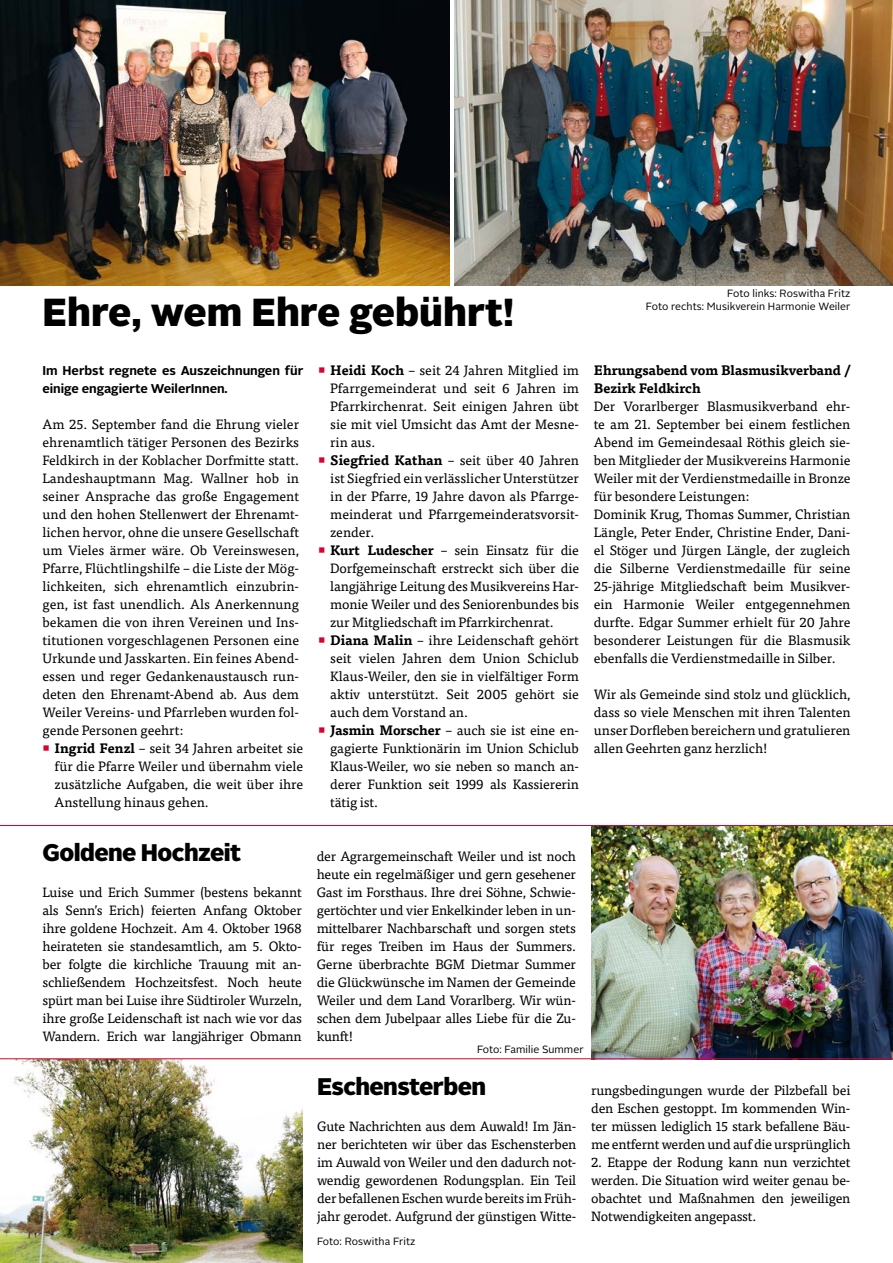
<style>
.page{position:relative;width:893px;height:1263px;background:#fff}
.page>*{position:absolute;margin:0;border:0;box-sizing:border-box;transform-origin:0 0}
.t1{font:900 39px "Alright Sans";color:#000}
.t2{font:900 24px "Alright Sans";letter-spacing:-.025em;color:#000}
.t3{font:13.5px/18px "Tisa Pro";letter-spacing:-.005em;color:#000;text-align:justify}
.t4{font:700 13.5px/18px "Tisa Pro";letter-spacing:-.005em;color:#000}
.t5{font:700 12.75px/18px "Alright Sans";letter-spacing:-.005em;color:#000}
.t6{font:10.5px/12.6px "Alright Sans";letter-spacing:.005em;color:#000;text-align:right}
.s1{color:#da002f}
.s2{font-weight:700}
</style>
<div class="page">
<img style="left:0;top:1059px;width:302px;height:204px">
<img style="left:591px;top:826px;width:302px;height:232px">
<hr style="left:0;top:825px;width:893px;height:1px;background:#da002f">
<hr style="left:0;top:1058px;width:893px;height:1px;background:#da002f">
<div style="left:384px;top:0;width:112px;height:66px;background:linear-gradient(to bottom,#fff,#fff)"></div>
<img style="left:0;top:0;width:449px;height:285px">
<img style="left:454px;top:0;width:439px;height:285px">
<h1 class="t1" style="left:43px;top:285px;width:473px">Ehre, wem Ehre gebührt!</h1>
<p class="t5" style="left:43px;top:362px;width:262px">Im Herbst regnete es Auszeichnungen für einige engagierte WeilerInnen.</p>
<p class="t3" style="left:43px;top:414px;width:258px">Am 25. September fand die Ehrung vieler ehrenamtlich tätiger Personen des Bezirks Feldkirch in der Koblacher Dorfmitte statt.<br>Landeshauptmann Mag. Wallner hob in seiner Ansprache das große Engagement und den hohen Stellenwert der Ehrenamt&shy;lichen hervor, ohne die unsere Gesellschaft um Vieles ärmer wäre. Ob Vereinswesen, Pfarre, Flüchtlingshilfe – die Liste der Mög&shy;lichkeiten, sich ehrenamtlich einzubrin&shy;gen, ist fast unendlich. Als Anerkennung bekamen die von ihren Vereinen und Ins&shy;titutionen vorgeschlagenen Personen eine Urkunde und Jasskarten. Ein feines Abend&shy;essen und reger Gedankenaustausch run&shy;deten den Ehrenamt-Abend ab. Aus dem Weiler Vereins- und Pfarrleben wurden fol&shy;gende Personen geehrt:</p>
<p class="t3" style="left:55px;top:738px;width:250px;text-indent:-12px"><span class="s1">○</span> <span class="s2">Ingrid Fenzl</span> – seit 34 Jahren arbeitet sie für die Pfarre Weiler und übernahm viele zusätzliche Aufgaben, die weit über ihre Anstellung hinaus gehen.</p>
<p class="t3" style="left:330px;top:360px;width:250px;text-indent:-12px"><span class="s1">○</span> <span class="s2">Heidi Koch</span> – seit 24 Jahren Mitglied im Pfarrgemeinderat und seit 6 Jahren im Pfarrkirchenrat. Seit einigen Jahren übt sie mit viel Umsicht das Amt der Mesne&shy;rin aus.</p>
<p class="t3" style="left:330px;top:450px;width:250px;text-indent:-12px"><span class="s1">○</span> <span class="s2">Siegfried Kathan</span> – seit über 40 Jahren ist Siegfried ein verlässlicher Unterstützer in der Pfarre, 19 Jahre davon als Pfarrge&shy;meinderat und Pfarrgemeinderatsvorsit&shy;zender.</p>
<p class="t3" style="left:330px;top:540px;width:250px;text-indent:-12px"><span class="s1">○</span> <span class="s2">Kurt Ludescher</span> – sein Einsatz für die Dorfgemeinschaft erstreckt sich über die langjährige Leitung des Musikvereins Har&shy;monie Weiler und des Seniorenbundes bis zur Mitgliedschaft im Pfarrkirchenrat.</p>
<p class="t3" style="left:330px;top:630px;width:250px;text-indent:-12px"><span class="s1">○</span> <span class="s2">Diana Malin</span> – ihre Leidenschaft gehört seit vielen Jahren dem Union Schiclub Klaus-Weiler, den sie in vielfältiger Form aktiv unterstützt. Seit 2005 gehört sie auch dem Vorstand an.</p>
<p class="t3" style="left:330px;top:720px;width:250px;text-indent:-12px"><span class="s1">○</span> <span class="s2">Jasmin Morscher</span> – auch sie ist eine en&shy;gagierte Funktionärin im Union Schiclub Klaus-Weiler, wo sie neben so manch an&shy;derer Funktion seit 1999 als Kassiererin tätig ist.</p>
<p class="t6" style="left:646px;top:287px;width:206px">Foto links: Roswitha Fritz<br>Foto rechts: Musikverein Harmonie Weiler</p>
<p class="t4" style="left:594px;top:360px;width:258px">Ehrungsabend vom Blasmusikverband /<br>Bezirk Feldkirch</p>
<p class="t3" style="left:594px;top:396px;width:258px;text-align:left">Der Vorarlberger Blasmusikverband ehr&shy;te am 21. September bei einem festlichen Abend im Gemeindesaal Röthis gleich sie&shy;ben Mitglieder der Musikvereins Harmonie Weiler mit der Verdienstmedaille in Bronze für besondere Leistungen:<br>Dominik Krug, Thomas Summer, Christian Längle, Peter Ender, Christine Ender, Dani&shy;el Stöger und Jürgen Längle, der zugleich die Silberne Verdienstmedaille für seine 25-jährige Mitgliedschaft beim Musikver&shy;ein Harmonie Weiler entgegennehmen durfte. Edgar Summer erhielt für 20 Jahre besonderer Leistungen für die Blasmusik ebenfalls die Verdienstmedaille in Silber.</p>
<p class="t3" style="left:594px;top:684px;width:258px">Wir als Gemeinde sind stolz und glücklich, dass so viele Menschen mit ihren Talenten unser Dorfleben bereichern und gratulieren allen Geehrten ganz herzlich!</p>
<h2 class="t2" style="left:43px;top:835px;width:200px">Goldene Hochzeit</h2>
<p class="t3" style="left:43px;top:882px;width:261px">Luise und Erich Summer (bestens bekannt als Senn’s Erich) feierten Anfang Oktober ihre goldene Hochzeit. Am 4. Oktober 1968 heirateten sie standesamtlich, am 5. Okto&shy;ber folgte die kirchliche Trauung mit an&shy;schließendem Hochzeitsfest. Noch heute spürt man bei Luise ihre Südtiroler Wurzeln, ihre große Leidenschaft ist nach wie vor das Wandern. Erich war langjähriger Obmann</p>
<p class="t3" style="left:317px;top:846px;width:261px">der Agrargemeinschaft Weiler und ist noch heute ein regelmäßiger und gern gesehener Gast im Forsthaus. Ihre drei Söhne, Schwie&shy;gertöchter und vier Enkelkinder leben in un&shy;mittelbarer Nachbarschaft und sorgen stets für reges Treiben im Haus der Summers.<br>Gerne überbrachte BGM Dietmar Summer die Glückwünsche im Namen der Gemeinde Weiler und dem Land Vorarlberg. Wir wün&shy;schen dem Jubelpaar alles Liebe für die Zu&shy;kunft!</p>
<p class="t6" style="left:477px;top:1043px;width:108px">Foto: Familie Summer</p>
<h2 class="t2" style="left:317px;top:1069px;width:171px">Eschensterben</h2>
<p class="t3" style="left:317px;top:1116px;width:261px">Gute Nachrichten aus dem Auwald! Im Jän&shy;ner berichteten wir über das Eschensterben im Auwald von Weiler und den dadurch not&shy;wendig gewordenen Rodungsplan. Ein Teil der befallenen Eschen wurde bereits im Früh&shy;jahr gerodet. Aufgrund der günstigen Witte-</p>
<p class="t6" style="left:317px;top:1235px;width:100px">Foto: Roswitha Fritz</p>
<p class="t3" style="left:591px;top:1080px;width:261px">rungsbedingungen wurde der Pilzbefall bei den Eschen gestoppt. Im kommenden Win&shy;ter müssen lediglich 15 stark befallene Bäu&shy;me entfernt werden und auf die ursprünglich</p>
<p class="t3" style="left:591px;top:1152px;width:261px">2. Etappe der Rodung kann nun verzichtet werden. Die Situation wird weiter genau be&shy;obachtet und Maßnahmen den jeweiligen Notwendigkeiten angepasst.</p>
</div>
